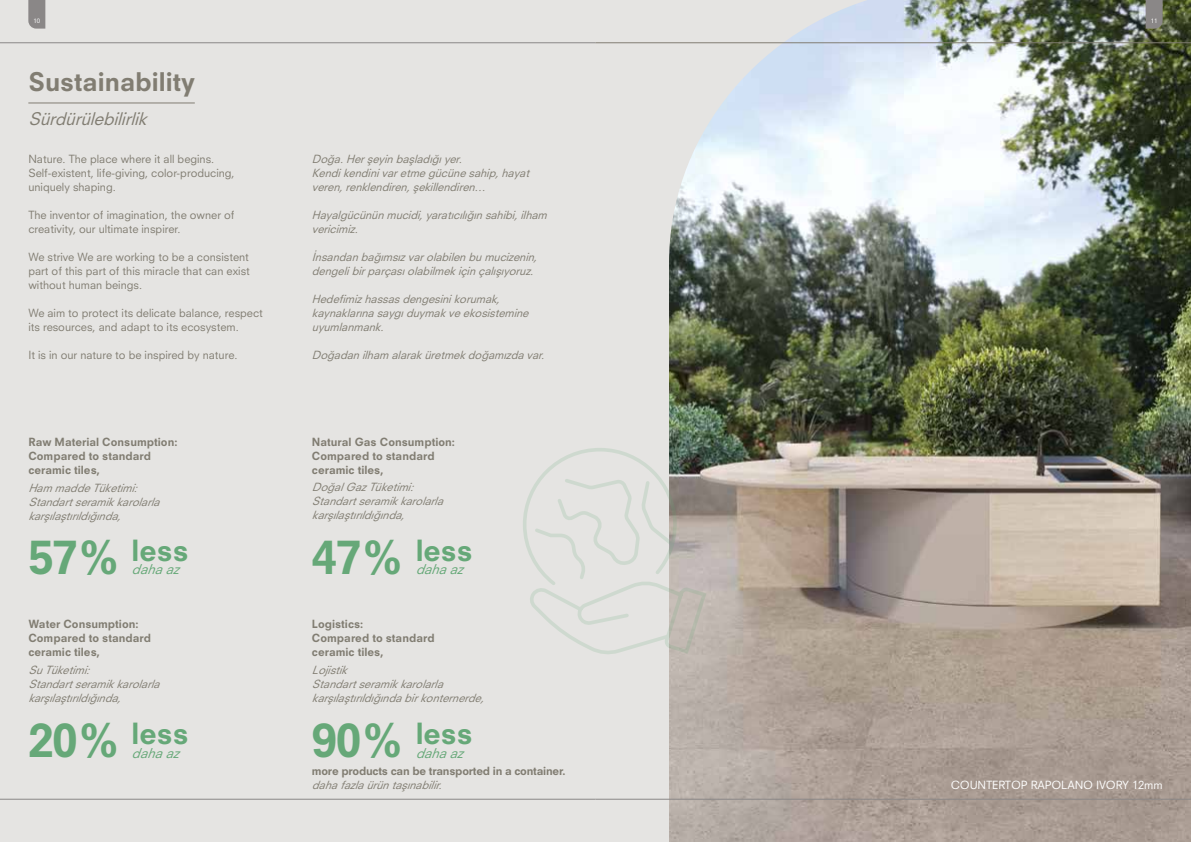
<style>
.page{position:relative;width:1191px;height:842px;background:#fff}
.page>*{position:absolute;margin:0;border:0;box-sizing:border-box;transform-origin:0 0}
.t1{font:800 45px "Neuzeit SLT Std";letter-spacing:-.02em;color:#66a878}
.t2{font:800 28.4px "Neuzeit SLT Std";color:#66a878}
.t3{font:800 25px "Neuzeit SLT Std";color:#817d72}
.t4{font:italic 17px "Neuzeit SLT Std";color:#817d72}
.t5{font:italic 13.2px "Neuzeit SLT Std";color:#66a878}
.t6{font:italic 11px/14px "Neuzeit SLT Std";color:#817d72}
.t7{font:11px/14px "Neuzeit SLT Std";color:#817d72}
.t8{font:800 11px/14px "Neuzeit SLT Std";color:#817d72}
.t9{font:800 11px "Neuzeit SLT Std";letter-spacing:-.02em;color:#817d72}
.t10{font:11px "Neuzeit STR";color:#fff}
.t11{font:6px "Neuzeit SLT Std";color:#fff}
</style>
<div class="page">
<div style="left:595px;top:0;width:596px;height:842px;background:#e5e4e2"></div>
<img style="left:669px;top:0;width:522px;height:842px">
<div style="left:0;top:0;width:595px;height:842px;background:#e5e4e2"></div>
<svg style="left:523px;top:447px;width:184px;height:208px"></svg>
<hr style="left:28px;top:102px;width:167px;height:1px;background:#817d72">
<hr style="left:0;top:799px;width:595px;height:1px;background:#8a8787">
<hr style="left:0;top:43px;width:595px;height:1px;background:#8a8787">
<svg style="left:28px;top:0;width:17px;height:29px"></svg>
<hr style="left:595px;top:799px;width:596px;height:1px;background:#8a8787">
<hr style="left:595px;top:43px;width:596px;height:1px;background:#817d72">
<svg style="left:1145px;top:0;width:17px;height:29px"></svg>
<p class="t11" style="left:34px;top:17px;width:8px">10</p>
<p class="t11" style="left:1150px;top:17px;width:8px">11</p>
<h3 class="t3" style="left:28px;top:66px;width:168px">Sustainability</h3>
<h3 class="t4" style="left:28px;top:108px;width:125px">Sürdürülebilirlik</h3>
<p class="t7" style="left:28px;top:152px;width:208px">Nature. The place where it all begins.<br>Self-existent, life-giving, color-producing, uniquely shaping.</p>
<p class="t7" style="left:28px;top:208px;width:208px">The inventor of imagination, the owner of creativity, our ultimate inspirer.</p>
<p class="t7" style="left:28px;top:250px;width:223px;text-align:justify">We strive We are working to be a consistent part of this part of this miracle that can exist without human beings.</p>
<p class="t7" style="left:28px;top:306px;width:236px">We aim to protect its delicate balance, respect its resources, and adapt to its ecosystem.</p>
<p class="t7" style="left:28px;top:348px;width:211px">It is in our nature to be inspired by nature.</p>
<p class="t6" style="left:312px;top:152px;width:222px">Doğa.Herşeyinbaşladığıyer.<br>Kendikendinivaretmegücünesahip,hayat veren,renklendiren,şekillendiren…</p>
<p class="t6" style="left:312px;top:208px;width:240px">Hayalgücününmucidi,yaratıcılığınsahibi,ilham vericimiz.</p>
<p class="t6" style="left:312px;top:250px;width:230px">İnsandanbağımsızvarolabilenbumucizenin, dengelibirparçasıolabilmekiçinçalışıyoruz.</p>
<p class="t6" style="left:312px;top:292px;width:222px">Hedefimizhassasdengesinikorumak, kaynaklarınasaygıduymakveekosistemine uyumlanmank.</p>
<p class="t6" style="left:312px;top:348px;width:237px">Doğadanilham alaraküretmekdoğamızdavar.</p>
<p class="t8" style="left:28px;top:435px;width:151px">Raw Material Consumption:<br>Compared to standard ceramic tiles,</p>
<p class="t6" style="left:28px;top:481px;width:137px">Ham maddeTüketimi:<br>Standartseramikkarolarla karşılaştırıldığında,</p>
<h1 class="t1" style="left:28px;top:528px;width:95px">57%</h1>
<h2 class="t2" style="left:132px;top:532px;width:58px">less</h2>
<p class="t5" style="left:132px;top:561px;width:54px">dahaaz</p>
<p class="t8" style="left:312px;top:435px;width:144px">Natural Gas Consumption:<br>Compared to standard ceramic tiles,</p>
<p class="t6" style="left:312px;top:480px;width:137px">DoğalGazTüketimi:<br>Standartseramikkarolarla karşılaştırıldığında,</p>
<h1 class="t1" style="left:312px;top:528px;width:95px">47%</h1>
<h2 class="t2" style="left:416px;top:532px;width:58px">less</h2>
<p class="t5" style="left:416px;top:561px;width:54px">dahaaz</p>
<p class="t8" style="left:28px;top:617px;width:124px">Water Consumption:<br>Compared to standard ceramic tiles,</p>
<p class="t8" style="left:312px;top:617px;width:124px">Logistics:<br>Compared to standard ceramic tiles,</p>
<p class="t6" style="left:28px;top:663px;width:137px">SuTüketimi:<br>Standartseramikkarolarla karşılaştırıldığında,</p>
<p class="t6" style="left:312px;top:663px;width:178px">Lojistik<br>Standartseramikkarolarla karşılaştırıldığındabirkonternerde,</p>
<h1 class="t1" style="left:28px;top:711px;width:95px">20%</h1>
<h2 class="t2" style="left:132px;top:715px;width:58px">less</h2>
<p class="t5" style="left:132px;top:744px;width:54px">dahaaz</p>
<h1 class="t1" style="left:312px;top:711px;width:95px">90%</h1>
<h2 class="t2" style="left:416px;top:715px;width:58px">less</h2>
<p class="t5" style="left:416px;top:744px;width:54px">dahaaz</p>
<p class="t9" style="left:312px;top:764px;width:255px">more products can be transported in a container.</p>
<p class="t6" style="left:312px;top:778px;width:136px">dahafazlaürüntaşınabilir.</p>
<p class="t10" style="left:950px;top:779px;width:214px">COUNTERTOP RAPOLANO IVORY 12mm</p>
</div>
